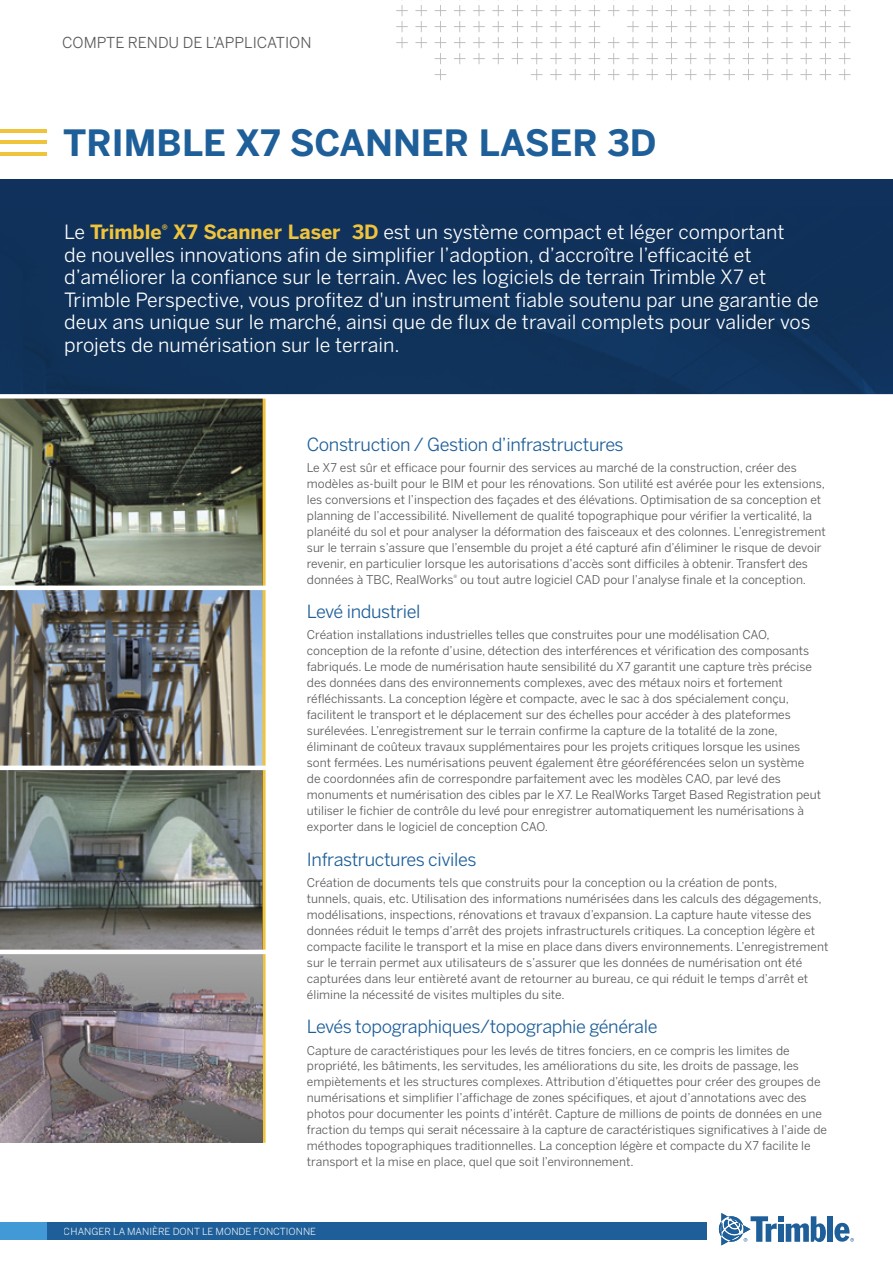
<style>
.page{position:relative;width:893px;height:1263px;background:#fff}
.page>*{position:absolute;margin:0;border:0;box-sizing:border-box;transform-origin:0 0}
.t1{font:700 36px "Benton Sans";color:#1e5f9a}
.t2{font:19.5px/22.5px "Benton Sans";color:#fff}
.t3{font:18px "Benton Sans";letter-spacing:-.02em;color:#1e5f9a}
.t4{font:15px "Benton Sans";color:#59595b}
.t5{font:12px/15.9px "Benton Sans";color:#59595b}
.t6{font:9.75px "Benton Sans";color:#fff}
.s1{font-weight:700;color:#efc33b}
</style>
<div class="page">
<svg style="left:396px;top:0;width:454px;height:80px"></svg>
<div style="left:827px;top:1216px;width:6px;height:26px;background:#1e5f9a"></div>
<svg style="left:719px;top:1213px;width:107px;height:32px"></svg>
<svg style="left:834px;top:1223px;width:20px;height:19px"></svg>
<div style="left:0;top:1222px;width:704px;height:17px;background:#4199d6"></div>
<div style="left:47px;top:1222px;width:659px;height:17px;background:#1e5f9a"></div>
<div style="left:0;top:179px;width:893px;height:217px;background:#10315b"></div>
<hr style="left:0;top:129px;width:46px;height:3px;background:#efc33b">
<hr style="left:0;top:141px;width:46px;height:3px;background:#efc33b">
<hr style="left:0;top:152px;width:46px;height:4px;background:#efc33b">
<svg style="left:0;top:770px;width:263px;height:180px;background:#707773"></svg>
<img style="left:0;top:590px;width:263px;height:176px">
<svg style="left:0;top:399px;width:263px;height:187px;background:#696f62"></svg>
<hr style="left:263px;top:396px;width:3px;height:747px;background:#efc33b">
<hr style="left:0;top:586px;width:270px;height:4px;background:#fff">
<div style="left:0;top:394px;width:893px;height:5px;background:#fff"></div>
<svg style="left:0;top:954px;width:263px;height:189px;background:#827a7f"></svg>
<hr style="left:0;top:950px;width:270px;height:4px;background:#fff">
<hr style="left:0;top:766px;width:270px;height:4px;background:#fff">
<p class="t4" style="left:62px;top:34px;width:251px">COMPTE RENDU DE L’APPLICATION</p>
<h1 class="t1" style="left:63px;top:120px;width:595px">TRIMBLE X7 SCANNER LASER 3D</h1>
<p class="t2" style="left:64px;top:221px;width:756px">Le <span class="s1">Trimble</span><sup>®</sup> <span class="s1">X7 Scanner Laser 3D</span> est un système compact et léger comportant<br>de nouvelles innovations afin de simplifier l’adoption, d’accroître l’efficacité et d’améliorer la confiance sur le terrain. Avec les logiciels de terrain Trimble X7 et Trimble Perspective, vous profitez d'un instrument fiable soutenu par une garantie de deux ans unique sur le marché, ainsi que de flux de travail complets pour valider vos projets de numérisation sur le terrain.</p>
<h3 class="t3" style="left:307px;top:433px;width:318px">Construction / Gestion d’infrastructures</h3>
<p class="t5" style="left:307px;top:460px;width:520px">Le X7 est sûr et efficace pour fournir des services au marché de la construction, créer des modèles as-built pour le BIM et pour les rénovations. Son utilité est avérée pour les extensions, les conversions et l’inspection des façades et des élévations. Optimisation de sa conception et planning de l’accessibilité. Nivellement de qualité topographique pour vérifier la verticalité, la planéité du sol et pour analyser la déformation des faisceaux et des colonnes. L’enregistrement sur le terrain s’assure que l’ensemble du projet a été capturé afin d’éliminer le risque de devoir revenir, en particulier lorsque les autorisations d’accès sont difficiles à obtenir. Transfert des données à TBC, RealWorks<sup>®</sup> ou tout autre logiciel CAD pour l’analyse finale et la conception.</p>
<h3 class="t3" style="left:307px;top:601px;width:115px">Levé industriel</h3>
<p class="t5" style="left:307px;top:627px;width:516px">Création installations industrielles telles que construites pour une modélisation CAO, conception de la refonte d’usine, détection des interférences et vérification des composants fabriqués. Le mode de numérisation haute sensibilité du X7 garantit une capture très précise des données dans des environnements complexes, avec des métaux noirs et fortement réfléchissants. La conception légère et compacte, avec le sac à dos spécialement conçu, facilitent le transport et le déplacement sur des échelles pour accéder à des plateformes surélevées. L’enregistrement sur le terrain confirme la capture de la totalité de la zone, éliminant de coûteux travaux supplémentaires pour les projets critiques lorsque les usines sont fermées. Les numérisations peuvent également être géoréférencées selon un système<br>de coordonnées afin de correspondre parfaitement avec les modèles CAO, par levé des monuments et numérisation des cibles par le X7. Le RealWorks Target Based Registration peut utiliser le fichier de contrôle du levé pour enregistrer automatiquement les numérisations à exporter dans le logiciel de conception CAO.</p>
<h3 class="t3" style="left:307px;top:848px;width:171px">Infrastructures civiles</h3>
<p class="t5" style="left:307px;top:874px;width:523px">Création de documents tels que construits pour la conception ou la création de ponts,<br>tunnels, quais, etc. Utilisation des informations numérisées dans les calculs des dégagements, modélisations, inspections, rénovations et travaux d’expansion. La capture haute vitesse des données réduit le temps d’arrêt des projets infrastructurels critiques. La conception légère et compacte facilite le transport et la mise en place dans divers environnements. L’enregistrement sur le terrain permet aux utilisateurs de s’assurer que les données de numérisation ont été capturées dans leur entièreté avant de retourner au bureau, ce qui réduit le temps d’arrêt et élimine la nécessité de visites multiples du site.</p>
<h3 class="t3" style="left:307px;top:1016px;width:352px">Levés topographiques/topographie générale</h3>
<p class="t5" style="left:307px;top:1042px;width:522px">Capture de caractéristiques pour les levés de titres fonciers, en ce compris les limites de propriété, les bâtiments, les servitudes, les améliorations du site, les droits de passage, les empiètements et les structures complexes. Attribution d’étiquettes pour créer des groupes de numérisations et simplifier l’affichage de zones spécifiques, et ajout d’annotations avec des photos pour documenter les points d’intérêt. Capture de millions de points de données en une fraction du temps qui serait nécessaire à la capture de caractéristiques significatives à l’aide de méthodes topographiques traditionnelles. La conception légère et compacte du X7 facilite le transport et la mise en place, quel que soit l’environnement.</p>
<p class="t6" style="left:64px;top:1225px;width:254px">CHANGER LA MANIÈRE DONT LE MONDE FONCTIONNE</p>
</div>
